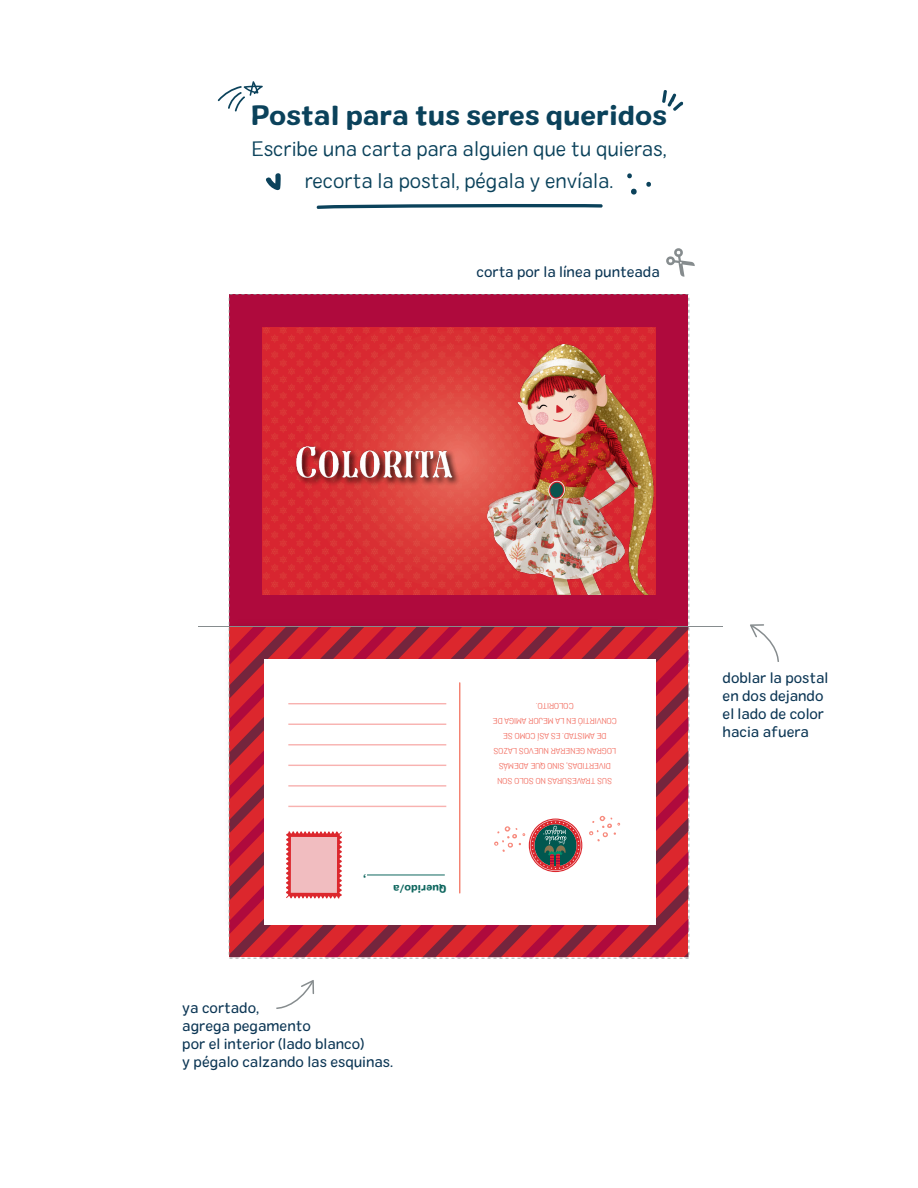
<style>
.page{position:relative;width:918px;height:1188px;background:#fff}
.page>*{position:absolute;margin:0;border:0;box-sizing:border-box;transform-origin:0 0}
.t1{font:27px "Colby St Bld";color:#0b425b}
.t2{font:21px/31.5px "Colby St Lt";color:#0b425b;text-align:center}
.t3{font:15px/18.1px "Colby St Reg";color:#0d3755}
.t4{font:10.5px "Colby St Bld";color:#0f675f}
.t5{font:8.25px/15px "Colby St Lt";color:#f26c5f;text-align:center}
</style>
<div class="page">
<svg style="left:666px;top:248px;width:29px;height:29px"></svg>
<svg style="left:276px;top:980px;width:38px;height:29px"></svg>
<svg style="left:750px;top:624px;width:29px;height:38px"></svg>
<svg style="left:229px;top:294px;width:460px;height:664px"></svg>
<hr style="left:198px;top:626px;width:525px;height:1px;background:#868c8e">
<svg style="left:662px;top:90px;width:22px;height:21px"></svg>
<svg style="left:217px;top:81px;width:46px;height:31px"></svg>
<svg style="left:316px;top:204px;width:287px;height:5px"></svg>
<svg style="left:646px;top:182px;width:5px;height:5px"></svg>
<svg style="left:627px;top:173px;width:5px;height:5px"></svg>
<svg style="left:631px;top:189px;width:6px;height:6px"></svg>
<svg style="left:266px;top:173px;width:15px;height:17px"></svg>
<h1 class="t1" style="left:251px;top:98px;width:417px">Postal para tus seres queridos</h1>
<h2 class="t2" style="left:252px;top:133px;width:417px">Escribe una carta para alguien que tu quieras, recorta la postal, pégala y envíala.</h2>
<p class="t3" style="left:477px;top:262px;width:185px">corta por la línea punteada</p>
<p class="t4" style="left:366px;top:887px;width:4px;rotate:-180deg">,</p>
<p class="t4" style="left:446px;top:895px;width:55px;rotate:-180deg">Querido/a</p>
<p class="t3" style="left:182px;top:998px;width:212px">ya cortado,<br>agrega pegamento<br>por el interior (lado blanco)<br>y pégalo calzando las esquinas.</p>
<p class="t5" style="left:617px;top:788px;width:126px;rotate:-180deg">SUS TRAVESURAS NO SOLO SON<br>DIVERTIDAS, SINO QUE ADEMÁS<br>LOGRAN GENERAR NUEVOS LAZOS<br>DE AMISTAD. ES ASÍ COMO SE<br>CONVIRTIÓ EN LA MEJOR AMIGA DE<br>COLORITO.</p>
<p class="t3" style="left:723px;top:669px;width:107px">doblar la postal en dos dejando el lado de color hacia afuera</p>
</div>
